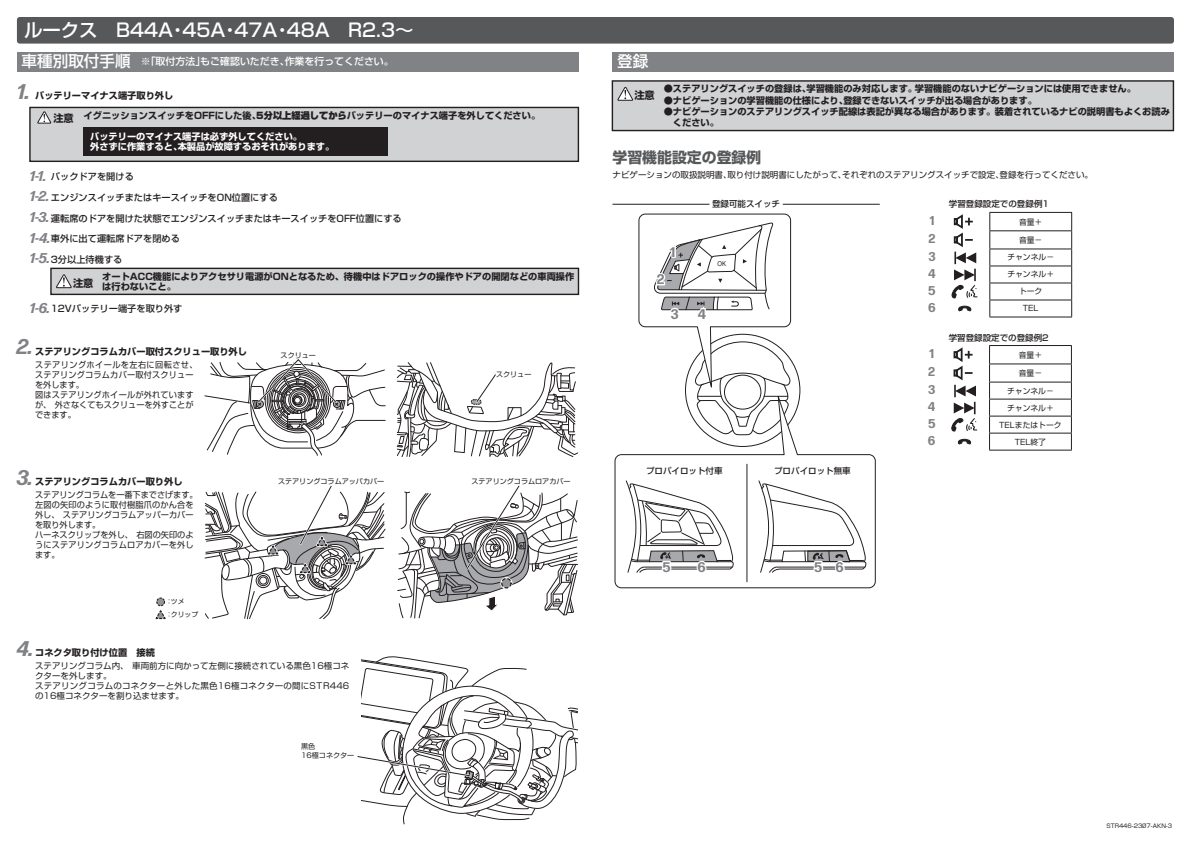
<style>
.page{position:relative;width:1191px;height:842px;background:#fff}
.page>*{position:absolute;margin:0;border:0;box-sizing:border-box;transform-origin:0 0}
.t1{font:italic 700 21.3px "Forma DJR Deck";color:#808285}
.t2{font:500 18.4px "Shin Go Pro";color:#fff}
.t3{font:500 15.6px "Shin Go Pro";color:#fff}
.t4{font:700 14.9px "Shin Go Pro";color:#57585a}
.t5{font:italic 700 14.2px/20.6px "Forma DJR Deck";color:#808285}
.t6{font:700 13.9px "Forma DJR Micro";color:#808285}
.t7{font:700 12.8px "Forma DJR Micro";color:#808285}
.t8{font:700 10.2px "Shin Go Pro";color:#231f20}
.t9{font:500 9.9px "Shin Go Pro";color:#fff}
.t10{font:700 9.2px/11.3px "Shin Go Pro";color:#231f20}
.t11{font:500 9.2px "Shin Go Pro";color:#231f20}
.t12{font:700 9.2px/9.9px "Shin Go Pro";color:#fff}
.t13{font:8.5px/9.9px "Shin Go Pro";color:#231f20}
.t14{font:8.5px/9.9px "Shin Go Pro";color:#231f20;scale:.96 1}
.t15{font:8.5px/9.9px "Shin Go Pro";letter-spacing:.025em;color:#231f20;scale:.96 1}
.t16{font:500 8.5px "Shin Go Pro";color:#231f20}
.t17{font:7.8px "Shin Go Pro";color:#231f20}
.t18{font:7.1px/9.4px "Shin Go Pro";color:#231f20}
.t19{font:6.8px "Shin Go Pro";color:#231f20}
.t20{font:6.6px "Helvetica";color:#231f20;scale:.9 1}
.t21{font:5.7px "Shin Go Pro";color:#231f20}
.s1{font-weight:900}
</style>
<div class="page">
<div style="left:17px;top:17px;width:1157px;height:27px;background:#57585a;border-radius:3px"></div>
<div style="left:17px;top:52px;width:561px;height:19px;background:#808285"></div>
<div style="left:612px;top:52px;width:562px;height:19px;background:#808285"></div>
<hr style="left:989px;top:345px;width:82px;height:1px;background:#231f20">
<hr style="left:989px;top:364px;width:82px;height:1px;background:#231f20">
<hr style="left:989px;top:382px;width:82px;height:1px;background:#231f20">
<hr style="left:989px;top:399px;width:82px;height:1px;background:#231f20">
<hr style="left:989px;top:416px;width:82px;height:1px;background:#231f20">
<hr style="left:989px;top:433px;width:82px;height:1px;background:#231f20">
<svg style="left:1071px;top:346px;width:1px;height:104px"></svg>
<hr style="left:989px;top:450px;width:82px;height:1px;background:#231f20">
<svg style="left:989px;top:346px;width:1px;height:104px"></svg>
<svg style="left:951px;top:347px;width:27px;height:85px"></svg>
<svg style="left:957px;top:439px;width:14px;height:6px"></svg>
<hr style="left:989px;top:212px;width:83px;height:1px;background:#231f20">
<hr style="left:989px;top:230px;width:83px;height:1px;background:#231f20">
<hr style="left:989px;top:249px;width:83px;height:1px;background:#231f20">
<hr style="left:989px;top:266px;width:83px;height:1px;background:#231f20">
<hr style="left:989px;top:283px;width:83px;height:1px;background:#231f20">
<hr style="left:989px;top:300px;width:83px;height:1px;background:#231f20">
<svg style="left:1071px;top:213px;width:1px;height:104px"></svg>
<hr style="left:989px;top:317px;width:83px;height:1px;background:#231f20">
<svg style="left:989px;top:213px;width:1px;height:104px"></svg>
<svg style="left:951px;top:214px;width:27px;height:85px"></svg>
<svg style="left:958px;top:306px;width:13px;height:6px"></svg>
<svg style="left:397px;top:362px;width:181px;height:95px"></svg>
<svg style="left:205px;top:485px;width:180px;height:134px"></svg>
<svg style="left:397px;top:485px;width:181px;height:133px"></svg>
<svg style="left:204px;top:359px;width:181px;height:97px"></svg>
<svg style="left:357px;top:656px;width:221px;height:168px"></svg>
<svg style="left:611px;top:80px;width:563px;height:52px;background:#c7c8c9"></svg>
<svg style="left:155px;top:610px;width:11px;height:9px"></svg>
<div style="left:156px;top:597px;width:10px;height:9px;border:2px solid #fff;border-radius:50%"></div>
<div style="left:157px;top:598px;width:7px;height:8px;background:#939598;border-radius:50%"></div>
<div style="left:156px;top:597px;width:9px;height:9px;border:1px dashed #231f20;border-radius:50%"></div>
<svg style="left:50px;top:267px;width:530px;height:29px;background:#c1c1c3"></svg>
<svg style="left:29px;top:106px;width:551px;height:56px;background:#c1c2c4"></svg>
<div style="left:84px;top:128px;width:304px;height:28px;background:#231f20"></div>
<svg style="left:614px;top:391px;width:262px;height:197px"></svg>
<hr style="left:746px;top:464px;width:1px;height:118px;background:#231f20">
<svg style="left:638px;top:213px;width:153px;height:222px"></svg>
<svg style="left:625px;top:480px;width:109px;height:109px"></svg>
<svg style="left:758px;top:480px;width:108px;height:109px"></svg>
<hr style="left:612px;top:204px;width:97px;height:1px;background:#231f20">
<hr style="left:782px;top:204px;width:97px;height:1px;background:#231f20">
<h2 class="t2" style="left:24px;top:15px;width:164px">ルークス　B44 ・A</h2>
<h2 class="t2" style="left:287px;top:15px;width:128px">48A　R2.3~</h2>
<h2 class="t2" style="left:182px;top:15px;width:58px">45 ・A</h2>
<h2 class="t2" style="left:235px;top:15px;width:58px">47 ・A</h2>
<h3 class="t3" style="left:22px;top:49px;width:111px">車種別取付手順</h3>
<p class="t9" style="left:285px;top:53px;width:111px">作業を行ってください。</p>
<p class="t9" style="left:141px;top:53px;width:66px">※「取付方法」</p>
<p class="t9" style="left:200px;top:53px;width:91px">もご確認いただき、</p>
<h1 class="t1" style="left:17px;top:78px;width:14px">1.</h1>
<p class="t10" style="left:35px;top:89px;width:140px">バッテリーマイナス端子取り外し</p>
<p class="t8" style="left:53px;top:110px;width:22px">注意</p>
<p class="t10" style="left:84px;top:109px;width:458px">イグニッションスイッチをOFFにした後 <span class="s1">5</span>、<span class="s1">分以上経過してから</span>バッテリーのマイナス端子を外してください。</p>
<p class="t12" style="left:178px;top:131px;width:158px;text-indent:-88px">バッテリーのマイナス端子は必ず外してください。<br>本製品が故障するおそれがあります。</p>
<p class="t12" style="left:90px;top:141px;width:94px">外さずに作業すると、</p>
<p class="t11" style="left:51px;top:169px;width:84px">バックドアを開ける</p>
<p class="t11" style="left:51px;top:190px;width:228px">エンジンスイッチまたはキースイッチをON位置にする</p>
<p class="t11" style="left:51px;top:211px;width:352px">運転席のドアを開けた状態でエンジンスイッチまたはキースイッチをOFF位置にする</p>
<p class="t11" style="left:51px;top:231px;width:130px">車外に出て運転席ドアを閉める</p>
<p class="t11" style="left:51px;top:252px;width:73px">3分以上待機する</p>
<h3 class="t5" style="left:30px;top:165px;width:22px">1-1.<br>1-2.<br>1-3.<br>1-4.<br>1-5.</h3>
<h3 class="t5" style="left:30px;top:297px;width:22px">1-6.</h3>
<p class="t10" style="left:102px;top:270px;width:473px">オートACC機能によりアクセサリ電源がONとなるため、待機中はドアロックの操作やドアの開閉などの車両操作</p>
<p class="t8" style="left:73px;top:275px;width:22px">注意</p>
<p class="t10" style="left:102px;top:280px;width:75px">は行わないこと。</p>
<p class="t11" style="left:51px;top:301px;width:133px">12Vバッテリー端子を取り外す</p>
<h1 class="t1" style="left:17px;top:333px;width:17px">2.</h1>
<p class="t10" style="left:35px;top:345px;width:213px">ステアリングコラムカバー取付スクリュー取り外し</p>
<p class="t15" style="left:35px;top:359px;width:171px">ステアリングホイールを左右に回転させ、ステアリングコラムカバー取付スクリューを外します。<br>図はステアリングホイールが外れていますが、外さなくてもスクリューを外すことができます。</p>
<h1 class="t1" style="left:17px;top:464px;width:17px">3.</h1>
<p class="t10" style="left:35px;top:475px;width:149px">ステアリングコラムカバー取り外し</p>
<p class="t14" style="left:35px;top:489px;width:171px">ステアリングコラムを一番下までさげます。左図の矢印のように取付樹脂⽖のかん合を外し、ステアリングコラムアッパーカバーを取り外します。<br>ハーネスクリップを外し、右図の矢印のようにステアリングコラムロアカバーを外します。</p>
<p class="t19" style="left:171px;top:596px;width:15px">ツメ</p>
<p class="t19" style="left:166px;top:596px;width:8px">：</p>
<h1 class="t1" style="left:17px;top:635px;width:18px">4.</h1>
<p class="t10" style="left:35px;top:646px;width:121px">コネクタ取り付け位置　接続</p>
<p class="t19" style="left:171px;top:609px;width:29px">クリップ</p>
<p class="t19" style="left:166px;top:609px;width:8px">：</p>
<p class="t18" style="left:281px;top:350px;width:37px">スクリュー</p>
<p class="t18" style="left:278px;top:476px;width:108px">ステアリングコラムアッパカバー</p>
<p class="t13" style="left:35px;top:660px;width:316px">ステアリングコラム内、車両前方に向かって左側に接続されている黒色16極コネクターを外します。<br>ステアリングコラムのコネクターと外した黒色16極コネクターの間にSTR446の16極コネクターを割り込ませます。</p>
<p class="t18" style="left:301px;top:741px;width:55px">黒色<br>16極コネクター</p>
<p class="t18" style="left:496px;top:369px;width:37px">スクリュー</p>
<p class="t18" style="left:471px;top:476px;width:101px">ステアリングコラムロアカバー</p>
<h3 class="t3" style="left:617px;top:49px;width:33px">登録</h3>
<p class="t8" style="left:634px;top:87px;width:22px">注意</p>
<p class="t10" style="left:663px;top:82px;width:149px">●ステアリングスイッチの登録は、</p>
<p class="t10" style="left:915px;top:82px;width:223px">学習機能のないナビゲーションには使用できません。</p>
<p class="t10" style="left:806px;top:82px;width:112px">学習機能のみ対応します。</p>
<p class="t10" style="left:663px;top:94px;width:186px">●ナビゲーションの学習機能の仕様により、</p>
<p class="t10" style="left:673px;top:105px;width:498px;text-indent:-9px">●ナビゲーションのステアリングスイッチ配線は表記が異なる場合があります。装着されているナビの説明書もよくお読みください。</p>
<p class="t10" style="left:843px;top:94px;width:195px">登録できないスイッチが出る場合があります。</p>
<h3 class="t4" style="left:612px;top:145px;width:150px">学習機能設定の登録例</h3>
<p class="t13" style="left:842px;top:169px;width:163px">それぞれのステアリングスイッチで設定、</p>
<p class="t13" style="left:612px;top:169px;width:121px">ナビゲーションの取扱説明書、</p>
<p class="t13" style="left:999px;top:169px;width:95px">登録を行ってください。</p>
<p class="t13" style="left:727px;top:169px;width:121px">取り付け説明書にしたがって、</p>
<h3 class="t6" style="left:670px;top:243px;width:7px">1</h3>
<h3 class="t6" style="left:656px;top:270px;width:9px">2</h3>
<h3 class="t6" style="left:670px;top:305px;width:9px">3</h3>
<p class="t16" style="left:712px;top:197px;width:70px">登録可能スイッチ</p>
<p class="t20" style="left:717px;top:258px;width:11px">OK</p>
<h3 class="t6" style="left:698px;top:305px;width:10px">4</h3>
<p class="t16" style="left:646px;top:463px;width:78px">プロパイロット付車</p>
<p class="t16" style="left:774px;top:463px;width:78px">プロパイロット無車</p>
<h3 class="t6" style="left:662px;top:558px;width:10px">5</h3>
<h3 class="t6" style="left:697px;top:558px;width:10px">6</h3>
<h3 class="t6" style="left:814px;top:558px;width:10px">5</h3>
<h3 class="t6" style="left:835px;top:558px;width:10px">6</h3>
<p class="t16" style="left:949px;top:197px;width:101px">学習登録設定での登録例1</p>
<h3 class="t7" style="left:929px;top:212px;width:7px">1</h3>
<p class="t17" style="left:1019px;top:215px;width:25px">音量＋</p>
<h3 class="t7" style="left:928px;top:230px;width:9px">2</h3>
<p class="t17" style="left:1019px;top:233px;width:25px">音量−</p>
<h3 class="t7" style="left:928px;top:248px;width:9px">3</h3>
<p class="t17" style="left:1007px;top:251px;width:48px">チャンネル−</p>
<h3 class="t7" style="left:928px;top:265px;width:9px">4</h3>
<p class="t17" style="left:1007px;top:268px;width:48px">チャンネル＋</p>
<h3 class="t7" style="left:928px;top:282px;width:9px">5</h3>
<p class="t17" style="left:1019px;top:285px;width:25px">トーク</p>
<h3 class="t7" style="left:928px;top:299px;width:9px">6</h3>
<p class="t17" style="left:1023px;top:302px;width:17px">TEL</p>
<p class="t16" style="left:948px;top:330px;width:101px">学習登録設定での登録例2</p>
<h3 class="t7" style="left:929px;top:345px;width:7px">1</h3>
<p class="t17" style="left:1018px;top:348px;width:25px">音量＋</p>
<h3 class="t7" style="left:928px;top:363px;width:9px">2</h3>
<p class="t17" style="left:1018px;top:367px;width:25px">音量−</p>
<h3 class="t7" style="left:928px;top:382px;width:9px">3</h3>
<p class="t17" style="left:1007px;top:384px;width:48px">チャンネル−</p>
<h3 class="t7" style="left:928px;top:399px;width:9px">4</h3>
<p class="t17" style="left:1007px;top:401px;width:48px">チャンネル＋</p>
<h3 class="t7" style="left:928px;top:416px;width:9px">5</h3>
<p class="t17" style="left:999px;top:418px;width:64px">TELまたはトーク</p>
<h3 class="t7" style="left:928px;top:433px;width:9px">6</h3>
<p class="t17" style="left:1015px;top:435px;width:33px">TEL終了</p>
<p class="t21" style="left:1106px;top:821px;width:67px">STR446-2307-AKN-3</p>
</div>
